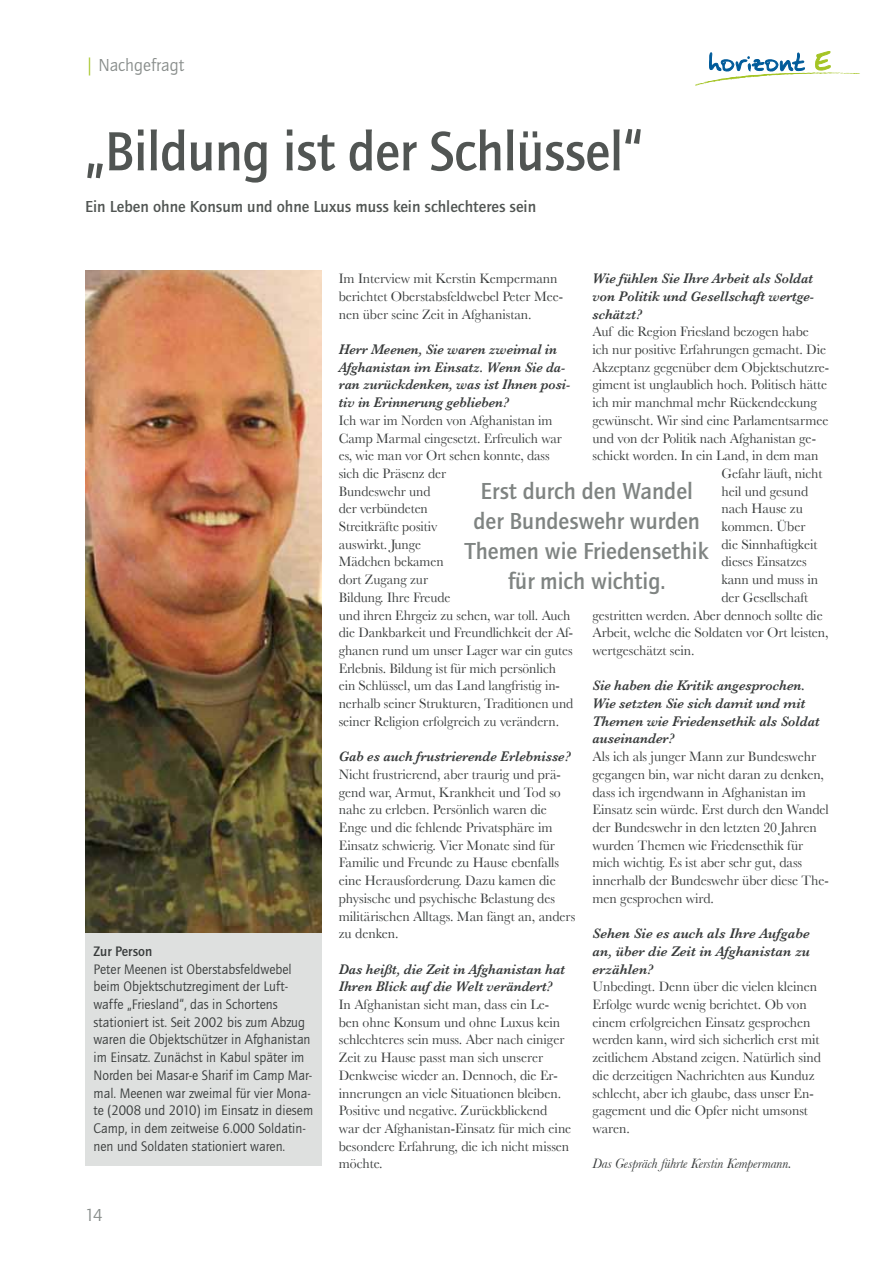
<style>
.page{position:relative;width:893px;height:1263px;background:#fff}
.page>*{position:absolute;margin:0;border:0;box-sizing:border-box;transform-origin:0 0}
.t1{font:500 57px "Quay Sans";letter-spacing:-.005em;color:#515553;scale:.95 1}
.t2{font:500 24px/30px "Quay Sans";color:#7f8482;text-align:center}
.t3{font:18px "Quay Sans";color:#888d8b}
.t4{font:500 16.5px "Quay Sans";color:#515553}
.t5{font:14.25px/17.7px "Baskerville";letter-spacing:-.005em;color:#383b3b}
.t6{font:14.25px/17.7px "Baskerville";letter-spacing:-.005em;color:#383b3b;scale:.96 1}
.t7{font:14.25px/17.7px "Quay Sans";color:#383b3b}
.t8{font:italic 600 14.25px/17.7px "Baskerville";letter-spacing:-.005em;color:#383b3b}
.t9{font:italic 600 14.25px/17.7px "Baskerville";letter-spacing:-.005em;color:#383b3b;scale:.96 1}
.t10{font:italic 14.25px "Baskerville";letter-spacing:-.005em;color:#383b3b}
.t11{font:500 14.25px "Quay Sans";color:#383b3b}
.s1{color:#a4c424}
</style>
<div class="page">
<svg style="left:709px;top:52px;width:96px;height:13px"></svg>
<svg style="left:815px;top:51px;width:16px;height:14px"></svg>
<img style="left:695px;top:65px;width:165px;height:21px">
<img style="left:85px;top:271px;width:237px;height:662px">
<div style="left:85px;top:933px;width:237px;height:232px;background:#dee0df"></div>
<p class="t3" style="left:85px;top:55px;width:101px"><span class="s1">|</span> Nachgefragt</p>
<h1 class="t1" style="left:85px;top:119px;width:589px">„Bildung ist der Schlüssel“</h1>
<p class="t4" style="left:85px;top:198px;width:453px">Ein Leben ohne Konsum und ohne Luxus muss kein schlechteres sein</p>
<p class="t11" style="left:94px;top:943px;width:60px">Zur Person</p>
<p class="t7" style="left:94px;top:960px;width:221px">Peter Meenen ist Oberstabsfeldwebel beim Objektschutzregiment der Luft&shy;waffe „Friesland“, das in Schortens stationiert ist. Seit 2002 bis zum Abzug waren die Objektschützer in Afghanistan im Einsatz. Zunächst in Kabul später im Norden bei Masar-e Sharif im Camp Mar&shy;mal. Meenen war zweimal für vier Mona&shy;te (2008 und 2010) im Einsatz in diesem Camp, in dem zeitweise 6.000 Soldatin&shy;nen und Soldaten stationiert waren.</p>
<p class="t3" style="left:85px;top:1205px;width:19px">14</p>
<p class="t8" style="left:592px;top:270px;width:223px;text-align:justify">Wie fühlen Sie Ihre Arbeit als Soldat von Politik und Gesellschaft wertge&shy;schätzt?</p>
<p class="t5" style="left:592px;top:323px;width:218px">Auf die Region Friesland bezogen habe</p>
<p class="t5" style="left:592px;top:340px;width:235px">ich nur positive Erfahrungen gemacht. Die</p>
<p class="t5" style="left:592px;top:358px;width:238px">Akzeptanz gegenüber dem Objektschutzre-</p>
<p class="t5" style="left:592px;top:376px;width:236px">giment ist unglaublich hoch. Politisch hätte</p>
<p class="t5" style="left:592px;top:393px;width:226px">ich mir manchmal mehr Rückendeckung</p>
<p class="t5" style="left:592px;top:411px;width:238px">gewünscht. Wir sind eine Parlamentsarmee</p>
<p class="t5" style="left:592px;top:429px;width:225px">und von der Politik nach Afghanistan ge-</p>
<p class="t5" style="left:592px;top:447px;width:227px">schickt worden. In ein Land, in dem man</p>
<p class="t5" style="left:721px;top:464px;width:103px">Gefahr läuft, nicht</p>
<p class="t5" style="left:721px;top:482px;width:88px">heil und gesund</p>
<p class="t5" style="left:721px;top:500px;width:83px">nach Hause zu</p>
<p class="t5" style="left:721px;top:517px;width:85px">kommen. Über</p>
<p class="t5" style="left:721px;top:535px;width:97px">die Sinnhaftigkeit</p>
<p class="t5" style="left:721px;top:553px;width:87px">dieses Einsatzes</p>
<p class="t5" style="left:721px;top:570px;width:98px">kann und muss in</p>
<p class="t5" style="left:721px;top:588px;width:88px">der Gesellschaft</p>
<p class="t5" style="left:592px;top:606px;width:232px">gestritten werden. Aber dennoch sollte die</p>
<p class="t5" style="left:592px;top:624px;width:238px">Arbeit, welche die Soldaten vor Ort leisten,</p>
<p class="t5" style="left:592px;top:641px;width:104px">wertgeschätzt sein.</p>
<p class="t8" style="left:592px;top:677px;width:229px">Sie haben die Kritik angesprochen.<br>Wie setzten Sie sich damit und mit<br>Themen wie Friedensethik als Soldat auseinander?</p>
<p class="t5" style="left:592px;top:747px;width:238px">Als ich als junger Mann zur Bundeswehr gegangen bin, war nicht daran zu denken, dass ich irgendwann in Afghanistan im Einsatz sein würde. Erst durch den Wandel der Bundeswehr in den letzten 20 Jahren wurden Themen wie Friedensethik für mich wichtig. Es ist aber sehr gut, dass innerhalb der Bundeswehr über diese The&shy;men gesprochen wird.</p>
<p class="t8" style="left:592px;top:924px;width:219px;text-align:justify">Sehen Sie es auch als Ihre Aufgabe an, über die Zeit in Afghanistan zu erzählen?</p>
<p class="t5" style="left:592px;top:978px;width:230px">Unbedingt. Denn über die vielen kleinen Erfolge wurde wenig berichtet. Ob von einem erfolgreichen Einsatz gesprochen werden kann, wird sich sicherlich erst mit zeitlichem Abstand zeigen. Natürlich sind die derzeitigen Nachrichten aus Kunduz schlecht, aber ich glaube, dass unser En&shy;gagement und die Opfer nicht umsonst waren.</p>
<p class="t10" style="left:592px;top:1155px;width:201px">Das Gespräch führte Kerstin Kempermann.</p>
<p class="t5" style="left:339px;top:270px;width:226px">Im Interview mit Kerstin Kempermann berichtet Oberstabsfeldwebel Peter Mee&shy;nen über seine Zeit in Afghanistan.</p>
<p class="t9" style="left:339px;top:340px;width:243px">Herr Meenen, Sie waren zweimal in Afghanistan im Einsatz. Wenn Sie da&shy;ran zurückdenken, was ist Ihnen posi&shy;tiv in Erinnerung geblieben?</p>
<p class="t6" style="left:339px;top:411px;width:246px">Ich war im Norden von Afghanistan im<br>Camp Marmal eingesetzt. Erfreulich war es, wie man vor Ort sehen konnte, dass sich die Präsenz der<br>Bundeswehr und<br>der verbündeten<br>Streitkräfte positiv<br>auswirkt. Junge<br>Mädchen bekamen<br>dort Zugang zur<br>Bildung. Ihre Freude<br>und ihren Ehrgeiz zu sehen, war toll. Auch die Dankbarkeit und Freundlichkeit der Af&shy;ghanen rund um unser Lager war ein gutes<br>Erlebnis. Bildung ist für mich persönlich ein Schlüssel, um das Land langfristig in&shy;nerhalb seiner Strukturen, Traditionen und seiner Religion erfolgreich zu verändern.</p>
<p class="t8" style="left:339px;top:747px;width:234px">Gab es auch frustrierende Erlebnisse?</p>
<p class="t5" style="left:339px;top:765px;width:238px">Nicht frustrierend, aber traurig und prä&shy;gend war, Armut, Krankheit und Tod so nahe zu erleben. Persönlich waren die Enge und die fehlende Privatsphäre im Einsatz schwierig. Vier Monate sind für Familie und Freunde zu Hause ebenfalls eine Herausforderung. Dazu kamen die physische und psychische Belastung des militärischen Alltags. Man fängt an, anders zu denken.</p>
<p class="t8" style="left:339px;top:960px;width:228px">Das heißt, die Zeit in Afghanistan hat<br>Ihren Blick auf die Welt verändert?</p>
<p class="t5" style="left:339px;top:995px;width:234px">In Afghanistan sieht man, dass ein Le&shy;ben ohne Konsum und ohne Luxus kein schlechteres sein muss. Aber nach einiger Zeit zu Hause passt man sich unserer Denkweise wieder an. Dennoch, die Er&shy;innerungen an viele Situationen bleiben.<br>Positive und negative. Zurückblickend war der Afghanistan-Einsatz für mich eine besondere Erfahrung, die ich nicht missen möchte.</p>
<h2 class="t2" style="left:465px;top:476px;width:245px">Erst durch den Wandel der Bundeswehr wurden<br>Themen wie Friedensethik für mich wichtig.</h2>
</div>
